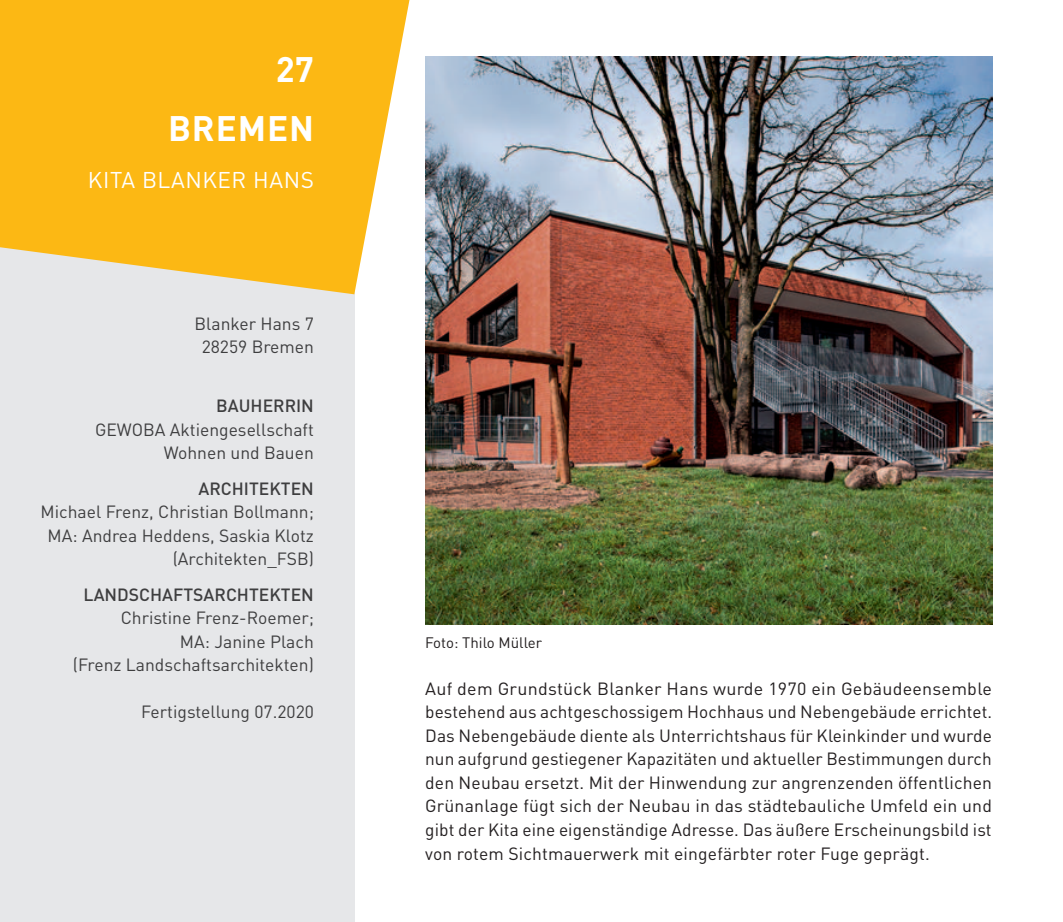
<style>
.page{position:relative;width:1063px;height:922px;background:#fff}
.page>*{position:absolute;margin:0;border:0;box-sizing:border-box;transform-origin:0 0}
.t1{font:700 35px "DIN";letter-spacing:.025em;color:#fff}
.t2{font:22.5px "DIN";color:#fff}
.t3{font:17.5px/23.5px "DIN";letter-spacing:.01em;color:#231f20;text-align:justify}
.t4{font:17.5px/23.5px "DIN";color:#3e3e3f;text-align:right}
.t5{font:500 17.5px "DIN";color:#3e3e3f}
.t6{font:15px "DIN";color:#231f20}
</style>
<div class="page">
<div style="left:0;top:234px;width:354px;height:687px;background:#e6e7e9"></div>
<svg style="left:0;top:0;width:409px;height:294px;background:#fabf32"></svg>
<img style="left:425px;top:57px;width:567px;height:567px">
<h1 class="t1" style="left:276px;top:47px;width:40px">27</h1>
<h1 class="t1" style="left:168px;top:106px;width:147px">BREMEN</h1>
<p class="t2" style="left:88px;top:166px;width:85px">KiTa Blanker</p>
<p class="t2" style="left:253px;top:166px;width:16px">Hans</p>
<p class="t4" style="left:195px;top:311px;width:121px;text-align:center">Blanker Hans 7<br>28259 Bremen</p>
<p class="t5" style="left:216px;top:394px;width:99px">BAUHERRIN</p>
<p class="t4" style="left:95px;top:417px;width:220px">GEWOBA Aktiengesellschaft<br>Wohnen und Bauen</p>
<p class="t5" style="left:198px;top:477px;width:117px">ARCHITEKTEN</p>
<p class="t4" style="left:41px;top:499px;width:275px">Michael Frenz, Christian Bollmann;<br>MA: Andrea H eddens, Saskia Klotz (Architekten_FSB)</p>
<p class="t5" style="left:84px;top:583px;width:12px">LAN</p>
<p class="t5" style="left:117px;top:583px;width:34px">DSCHAFT</p>
<p class="t5" style="left:193px;top:583px;width:23px">SARCHTEKTEN</p>
<p class="t4" style="left:73px;top:605px;width:243px">Christine Frenz-Roemer;<br>MA: Janine Plach<br>(Frenz Landschaftsarchitekten)</p>
<p class="t4" style="left:141px;top:699px;width:174px">Fertigstellung 07.2020</p>
<p class="t6" style="left:425px;top:632px;width:118px">Foto: Thilo Müller</p>
<p class="t3" style="left:425px;top:676px;width:568px">Auf dem Grundstück Blanker Hans wurde 1970 ein Gebäudeensemble bestehend aus achtgeschossigem Hochhaus und Nebengebäude errichtet.<br>Das Nebengebäude diente als Unterrichtshaus für Kleinkinder und wurde nun aufgrund gestiegener Kapazitäten und aktueller Bestimmungen durch den Neubau ersetzt. Mit der H inwendung zur angrenzenden öffentlichen Grünanlage fügt sich der Neubau in das städtebauliche Umfeld ein und gibt der Kita eine eigenständige Adresse. Das äußere Erscheinungsbild ist von rotem Sichtmauerwerk mit eingefärbter roter Fuge geprägt.</p>
</div>
